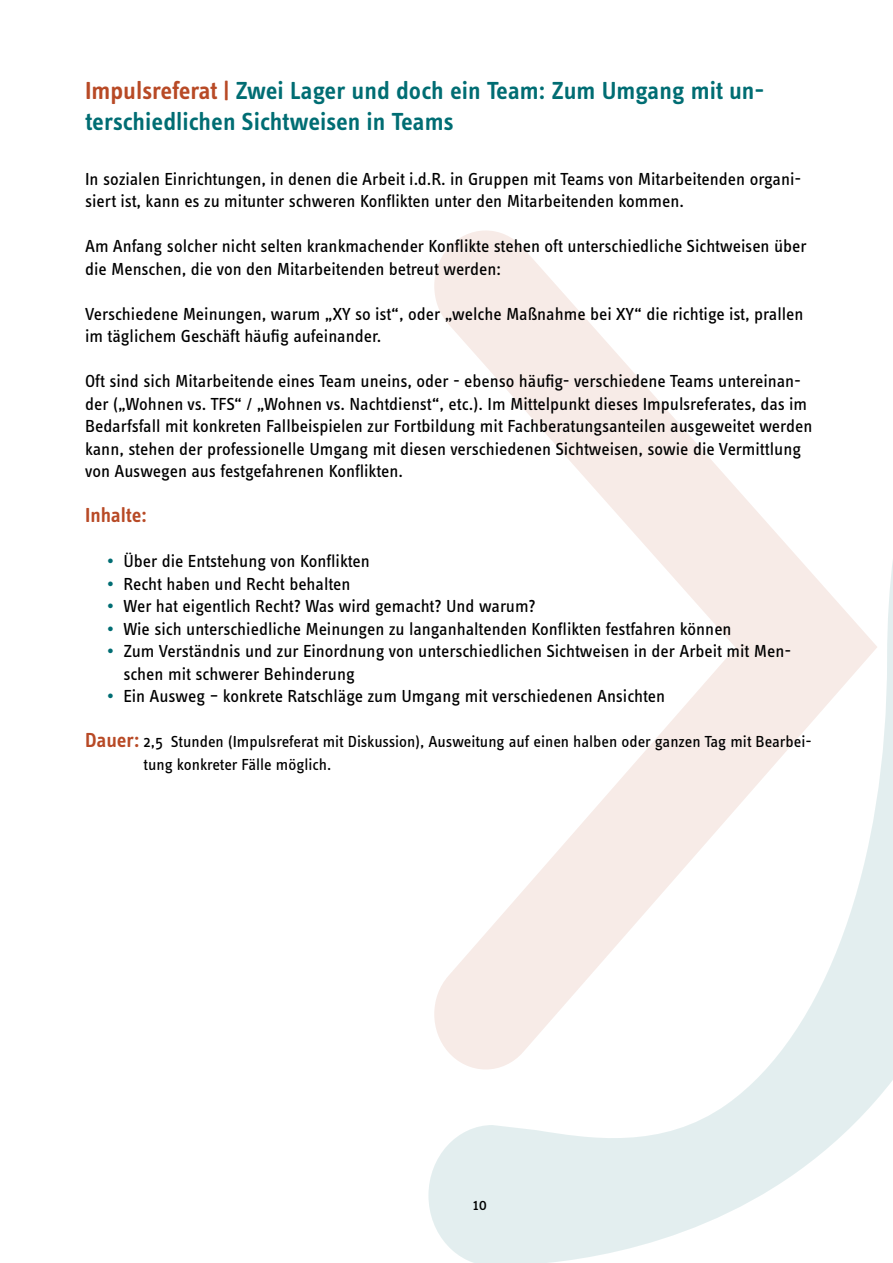
<style>
.page{position:relative;width:893px;height:1263px;background:#fff}
.page>*{position:absolute;margin:0;border:0;box-sizing:border-box;transform-origin:0 0}
.t1{font:600 25.5px/30.6px "Info Text";color:#006d73}
.t2{font:600 21px "Info Text";letter-spacing:-.005em;color:#b84a26}
.t3{font:18px/22.5px "Info Text";color:#000}
.t4{font:16.5px/22.5px "Info Text";color:#000}
.s1{color:#b84a26}
.s2{color:#006d73}
.s3{font-weight:600;font-size:21px;color:#b84a26}
</style>
<div class="page">
<svg style="left:428px;top:561px;width:465px;height:702px;fill:#e3eeef"></svg>
<svg style="left:434px;top:230px;width:443px;height:839px"></svg>
<h1 class="t1" style="left:85px;top:75px;width:681px"><span class="s1">Impulsreferat |</span> Zwei Lager und doch ein Team: Zum Umgang mit un&shy;terschiedlichen Sichtweisen in Teams</h1>
<p class="t3" style="left:85px;top:168px;width:718px">In sozialen Einrichtungen, in denen die Arbeit i.d.R. in Gruppen mit Teams von Mitarbeitenden organi&shy;siert ist, kann es zu mitunter schweren Konflikten unter den Mitarbeitenden kommen.</p>
<p class="t3" style="left:85px;top:235px;width:723px">Am Anfang solcher nicht selten krankmachender Konflikte stehen oft unterschiedliche Sichtweisen über die Menschen, die von den Mitarbeitenden betreut werden:</p>
<p class="t3" style="left:85px;top:303px;width:720px">Verschiedene Meinungen, warum „XY so ist“, oder „welche Maßnahme bei XY“ die richtige ist, prallen im täglichem Geschäft häufig aufeinander.</p>
<p class="t3" style="left:85px;top:370px;width:729px">Oft sind sich Mitarbeitende eines Team uneins, oder - ebenso häufig- verschiedene Teams untereinan&shy;der („Wohnen vs. TFS“ / „Wohnen vs. Nachtdienst“, etc.). Im Mittelpunkt dieses Impulsreferates, das im Bedarfsfall mit konkreten Fallbeispielen zur Fortbildung mit Fachberatungsanteilen ausgeweitet werden kann, stehen der professionelle Umgang mit diesen verschiedenen Sichtweisen, sowie die Vermittlung von Auswegen aus festgefahrenen Konflikten.</p>
<p class="t2" style="left:85px;top:503px;width:63px">Inhalte:</p>
<p class="t3" style="left:107px;top:550px;width:264px"><span class="s2">•</span> Über die Entstehung von Konflikten</p>
<p class="t3" style="left:107px;top:573px;width:245px"><span class="s2">•</span> Recht haben und Recht behalten</p>
<p class="t3" style="left:107px;top:595px;width:430px"><span class="s2">•</span> Wer hat eigentlich Recht? Was wird gemacht? Und warum?</p>
<p class="t3" style="left:107px;top:618px;width:626px"><span class="s2">•</span> Wie sich unterschiedliche Meinungen zu langanhaltenden Konflikten festfahren können</p>
<p class="t3" style="left:123px;top:640px;width:669px;text-indent:-16px"><span class="s2">•</span> Zum Verständnis und zur Einordnung von unterschiedlichen Sichtweisen in der Arbeit mit Men&shy;schen mit schwerer Behinderung</p>
<p class="t3" style="left:107px;top:685px;width:560px"><span class="s2">•</span> Ein Ausweg – konkrete Ratschläge zum Umgang mit verschiedenen Ansichten</p>
<p class="t4" style="left:144px;top:731px;width:670px;text-indent:-59px"><span class="s3">Dauer:</span> 2,5 Stunden (Impulsreferat mit Diskussion), Ausweitung auf einen halben oder ganzen Tag mit Bearbei&shy;tung konkreter Fälle möglich.</p>
<p class="t4" style="left:473px;top:1193px;width:15px">10</p>
</div>
